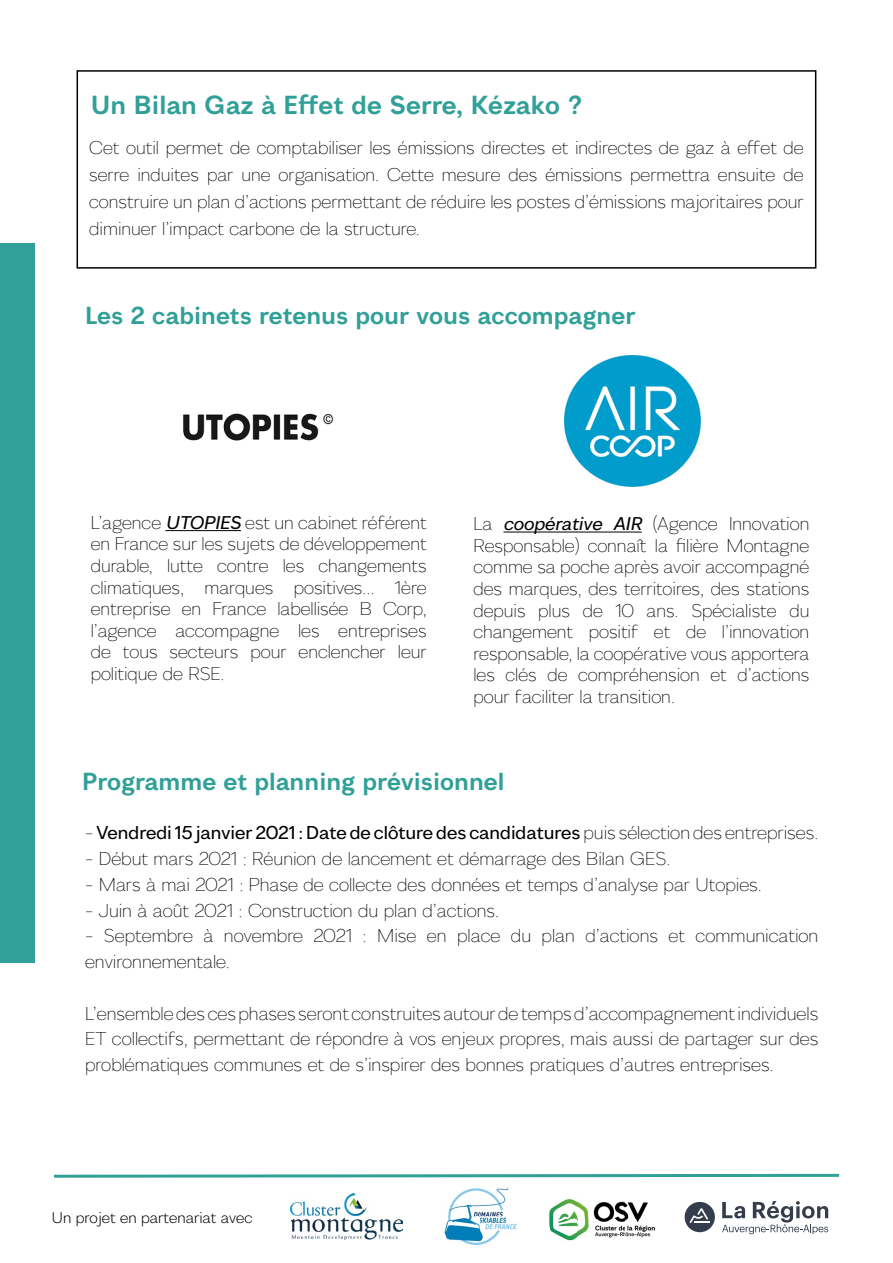
<style>
.page{position:relative;width:893px;height:1263px;background:#fff}
.page>*{position:absolute;margin:0;border:0;box-sizing:border-box;transform-origin:0 0}
.t1{font:700 25.5px "Landea Sharp";color:#31a098}
.t2{font:700 24px "Landea Sharp";color:#31a098}
.t3{font:200 18.15px/25.8px "Landea Sharp";color:#000}
.t4{font:500 18.15px "Landea Sharp";color:#000}
.t5{font:200 18px/21.6px "Landea Sharp";color:#000;text-align:justify}
.t6{font:300 15px "Landea Sharp";color:#000}
.s1{font-weight:500;font-style:italic}
.s2{font-weight:200}
</style>
<div class="page">
<img style="left:183px;top:413px;width:151px;height:28px">
<img style="left:565px;top:356px;width:136px;height:130px">
<hr style="left:165px;top:530px;width:76px;height:1px;background:#000">
<hr style="left:503px;top:532px;width:139px;height:1px;background:#000">
<div style="left:77px;top:70px;width:739px;height:199px;border:2px solid #000"></div>
<svg style="left:54px;top:1173px;width:785px;height:5px"></svg>
<img style="left:291px;top:1194px;width:112px;height:45px">
<img style="left:444px;top:1188px;width:73px;height:57px">
<img style="left:549px;top:1199px;width:106px;height:42px">
<div style="left:0;top:243px;width:34px;height:719px;background:#31a098"></div>
<svg style="left:722px;top:1201px;width:106px;height:33px"></svg>
<div style="left:685px;top:1202px;width:30px;height:30px;background:#353d4d;border-radius:50%"></div>
<svg style="left:689px;top:1208px;width:20px;height:15px"></svg>
<h1 class="t1" style="left:91px;top:90px;width:493px">Un Bilan Gaz à Effet de Serre, Kézako ?</h1>
<p class="t5" style="left:89px;top:134px;width:716px;line-height:27px">Cet outil permet de comptabiliser les émissions directes et indirectes de gaz à effet de serre induites par une organisation. Cette mesure des émissions permettra ensuite de construire un plan d’actions permettant de réduire les postes d’émissions majoritaires pour diminuer l’impact carbone de la structure.</p>
<h2 class="t2" style="left:85px;top:301px;width:552px">Les 2 cabinets retenus pour vous accompagner</h2>
<p class="t5" style="left:91px;top:512px;width:337px">L’agence <span class="s1">UTOPIES</span> est un cabinet référent en France sur les sujets de développement durable, lutte contre les changements climatiques, marques positives… 1ère entreprise en France labellisée B Corp, l’agence accompagne les entreprises de tous secteurs pour enclencher leur politique de RSE.</p>
<p class="t5" style="left:473px;top:513px;width:337px">La <span class="s1">coopérative AIR</span> (Agence Innovation Responsable) connaît la filière Montagne comme sa poche après avoir accompagné des marques, des territoires, des stations depuis plus de 10 ans. Spécialiste du changement positif et de l’innovation responsable, la coopérative vous apportera les clés de compréhension et d’actions pour faciliter la transition.</p>
<h2 class="t2" style="left:82px;top:767px;width:424px">Programme et planning prévisionnel</h2>
<p class="t4" style="left:85px;top:822px;width:735px"><span class="s2">-</span> Vendredi 15 janvier 2021 : Date de clôture des candidatures <span class="s2">puis sélection des entreprises.</span></p>
<p class="t3" style="left:85px;top:846px;width:587px">- Début mars 2021 : Réunion de lancement et démarrage des Bilan GES.</p>
<p class="t3" style="left:85px;top:871px;width:678px">- Mars à mai 2021 : Phase de collecte des données et temps d’analyse par Utopies.</p>
<p class="t3" style="left:85px;top:897px;width:416px">- Juin à août 2021 : Construction du plan d’actions.</p>
<p class="t3" style="left:85px;top:923px;width:735px">- Septembre à novembre 2021 : Mise en place du plan d’actions et communication environnementale.</p>
<p class="t3" style="left:85px;top:1000px;width:735px;text-align:justify">L’ensemble des ces phases seront construites autour de temps d’accompagnement individuels ET collectifs, permettant de répondre à vos enjeux propres, mais aussi de partager sur des problématiques communes et de s’inspirer des bonnes pratiques d’autres entreprises.</p>
<p class="t6" style="left:52px;top:1209px;width:202px">Un projet en partenariat avec</p>
</div>
